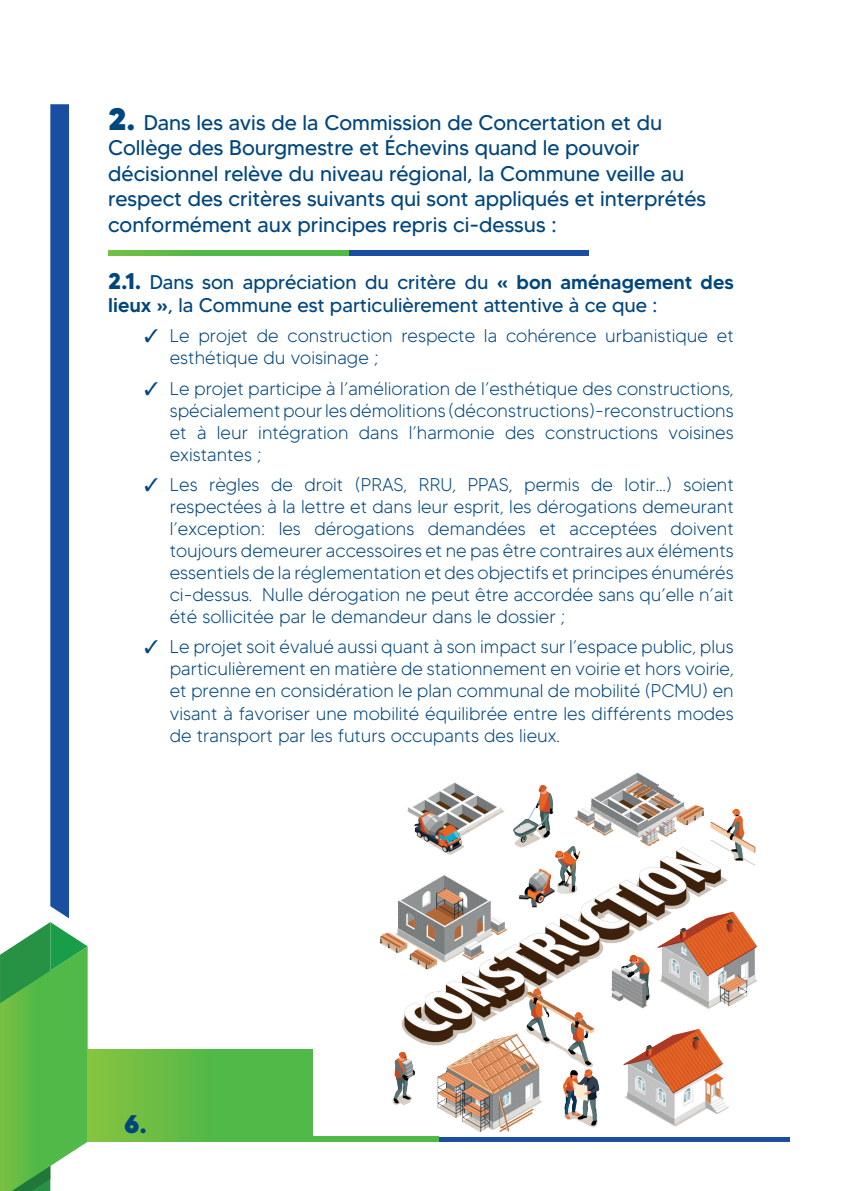
<style>
.page{position:relative;width:842px;height:1191px;background:#fff}
.page>*{position:absolute;margin:0;border:0;box-sizing:border-box;transform-origin:0 0}
.t1{font:800 25.4px "MADETOMMY";color:#00467e}
.t2{font:21.2px/25.4px "MADETOMMY";color:#00467e}
.t3{font:19.8px/23.8px "MADETOMMY";color:#00467e}
.t4{font:300 18.4px/22px "MADETOMMY";color:#00467e;text-align:justify}
.s1{font-weight:800;font-size:31.2px}
.s2{font-weight:700;font-size:22.6px}
.s3{font-weight:500}
</style>
<div class="page">
<svg style="left:0;top:104px;width:88px;height:1087px"></svg>
<div style="left:439px;top:1136px;width:351px;height:5px;background:#194ea1"></div>
<div style="left:88px;top:1136px;width:351px;height:5px;background:#51b948"></div>
<div style="left:88px;top:1049px;width:225px;height:92px;background:linear-gradient(to right,#7ec142,#43b64a)"></div>
<img style="left:380px;top:772px;width:378px;height:360px">
<div style="left:349px;top:251px;width:240px;height:5px;background:#194ea1"></div>
<svg style="left:108px;top:251px;width:241px;height:5px"></svg>
<p class="t2" style="left:108px;top:110px;width:599px"><span class="s1">2.</span> Dans les avis de la Commission de Concertation et du Collège des Bourgmestre et Échevins quand le pouvoir décisionnel relève du niveau régional, la Commune veille au respect des critères suivants qui sont appliqués et interprétés conformément aux principes repris ci-dessus :</p>
<p class="t3" style="left:108px;top:269px;width:627px"><span class="s2">2.1.</span> Dans son appréciation du critère du <span class="s3">« bon aménagement des lieux »</span>, la Commune est particulièrement attentive à ce que :</p>
<p class="t4" style="left:170px;top:325px;width:565px;text-indent:-25px">✓ Le projet de construction respecte la cohérence urbanistique et esthétique du voisinage ;</p>
<p class="t4" style="left:170px;top:377px;width:565px;text-indent:-25px">✓ Le projet participe à l’amélioration de l’esthétique des constructions, spécialement pour les démolitions (déconstructions)-reconstructions et à leur intégration dans l’harmonie des constructions voisines existantes ;</p>
<p class="t4" style="left:170px;top:473px;width:565px;text-indent:-25px">✓ Les règles de droit (PRAS, RRU, PPAS, permis de lotir…) soient respectées à la lettre et dans leur esprit, les dérogations demeurant l’exception: les dérogations demandées et acceptées doivent toujours demeurer accessoires et ne pas être contraires aux éléments essentiels de la réglementation et des objectifs et principes énumérés ci-dessus. Nulle dérogation ne peut être accordée sans qu’elle n’ait été sollicitée par le demandeur dans le dossier ;</p>
<p class="t4" style="left:170px;top:636px;width:565px;text-indent:-25px">✓ Le projet soit évalué aussi quant à son impact sur l’espace public, plus particulièrement en matière de stationnement en voirie et hors voirie, et prenne en considération le plan communal de mobilité (PCMU) en visant à favoriser une mobilité équilibrée entre les différents modes de transport par les futurs occupants des lieux.</p>
<h1 class="t1" style="left:124px;top:1107px;width:24px">6.</h1>
</div>
